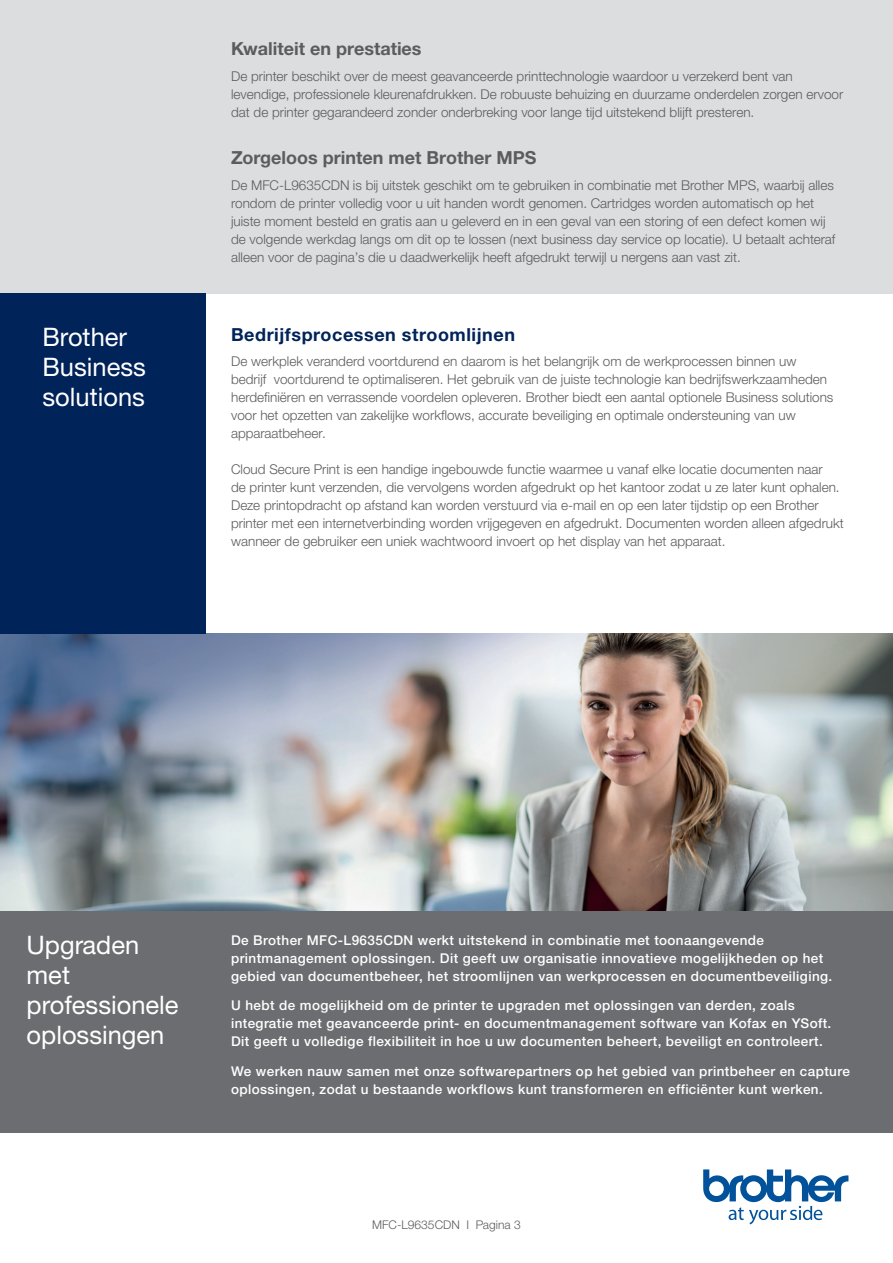
<style>
.page{position:relative;width:893px;height:1263px;background:#fff}
.page>*{position:absolute;margin:0;border:0;box-sizing:border-box;transform-origin:0 0}
.t1{font:25.5px/30px "Helvetica Neue LTW1 G";color:#fff}
.t2{font:700 18px "Helvetica Neue LTW1 G";color:#5c5c5f}
.t3{font:700 18px "Helvetica Neue LTW1 G";letter-spacing:.03em;color:#002359}
.t4{font:300 13.5px/18px "Helvetica Neue LTW1 G";color:#5c5c5f}
.t5{font:500 13.5px/18px "Helvetica Neue LTW1 G";letter-spacing:.03em;color:#fff}
.Body{font:300 12px "Helvetica Neue LTW1 G";color:#5c5c5f}
</style>
<div class="page">
<div style="left:0;top:0;width:893px;height:293px;background:#dcdddf"></div>
<svg style="left:703px;top:1169px;width:145px;height:55px"></svg>
<div style="left:0;top:753px;width:893px;height:380px;background:#6c6d70"></div>
<img style="left:0;top:634px;width:893px;height:277px">
<div style="left:0;top:293px;width:206px;height:341px;background:#002359"></div>
<p class="t1" style="left:43px;top:322px;width:105px">Brother<br>Business solutions</p>
<p class="t2" style="left:231px;top:38px;width:192px">Kwaliteit en prestaties</p>
<p class="t4" style="left:231px;top:67px;width:614px">De printer beschikt over de meest geavanceerde printtechnologie waardoor u verzekerd bent van levendige, professionele kleurenafdrukken. De robuuste behuizing en duurzame onderdelen zorgen ervoor dat de printer gegarandeerd zonder onderbreking voor lange tijd uitstekend blijft presteren.</p>
<p class="t2" style="left:231px;top:146px;width:307px">Zorgeloos printen met Brother MPS</p>
<p class="t4" style="left:231px;top:176px;width:606px">De MFC-L9635CDN is bij uitstek geschikt om te gebruiken in combinatie met Brother MPS, waarbij alles rondom de printer volledig voor u uit handen wordt genomen. Cartridges worden automatisch op het juiste moment besteld en gratis aan u geleverd en in een geval van een storing of een defect komen wij de volgende werkdag langs om dit op te lossen (next business day service op locatie). U betaalt achteraf alleen voor de pagina’s die u daadwerkelijk heeft afgedrukt terwijl u nergens aan vast zit.</p>
<p class="t3" style="left:231px;top:323px;width:285px">Bedrijfsprocessen stroomlijnen</p>
<p class="t4" style="left:231px;top:352px;width:604px">De werkplek veranderd voortdurend en daarom is het belangrijk om de werkprocessen binnen uw bedrijf voortdurend te optimaliseren. Het gebruik van de juiste technologie kan bedrijfswerkzaamheden herdefiniëren en verrassende voordelen opleveren. Brother biedt een aantal optionele Business solutions voor het opzetten van zakelijke workflows, accurate beveiliging en optimale ondersteuning van uw apparaatbeheer.</p>
<p class="t4" style="left:231px;top:460px;width:614px">Cloud Secure Print is een handige ingebouwde functie waarmee u vanaf elke locatie documenten naar<br>de printer kunt verzenden, die vervolgens worden afgedrukt op het kantoor zodat u ze later kunt ophalen.<br>Deze printopdracht op afstand kan worden verstuurd via e-mail en op een later tijdstip op een Brother printer met een internetverbinding worden vrijgegeven en afgedrukt. Documenten worden alleen afgedrukt wanneer de gebruiker een uniek wachtwoord invoert op het display van het apparaat.</p>
<p class="t1" style="left:27px;top:929px;width:154px">Upgraden met professionele oplossingen</p>
<p class="t5" style="left:231px;top:931px;width:603px">De Brother MFC-L9635CDN werkt uitstekend in combinatie met toonaangevende printmanagement oplossingen. Dit geeft uw organisatie innovatieve mogelijkheden op het gebied van documentbeheer, het stroomlijnen van werkprocessen en documentbeveiliging.</p>
<p class="t5" style="left:231px;top:997px;width:602px">U hebt de mogelijkheid om de printer te upgraden met oplossingen van derden, zoals integratie met geavanceerde print- en documentmanagement software van Kofax en YSoft.<br>Dit geeft u volledige flexibiliteit in hoe u uw documenten beheert, beveiligt en controleert.</p>
<p class="t5" style="left:231px;top:1062px;width:620px">We werken nauw samen met onze softwarepartners op het gebied van printbeheer en capture oplossingen, zodat u bestaande workflows kunt transformeren en efficiënter kunt werken.</p>
<p class="Body" style="left:372px;top:1217px;width:150px">MFC-L9635CDN I Pagina 3</p>
</div>
